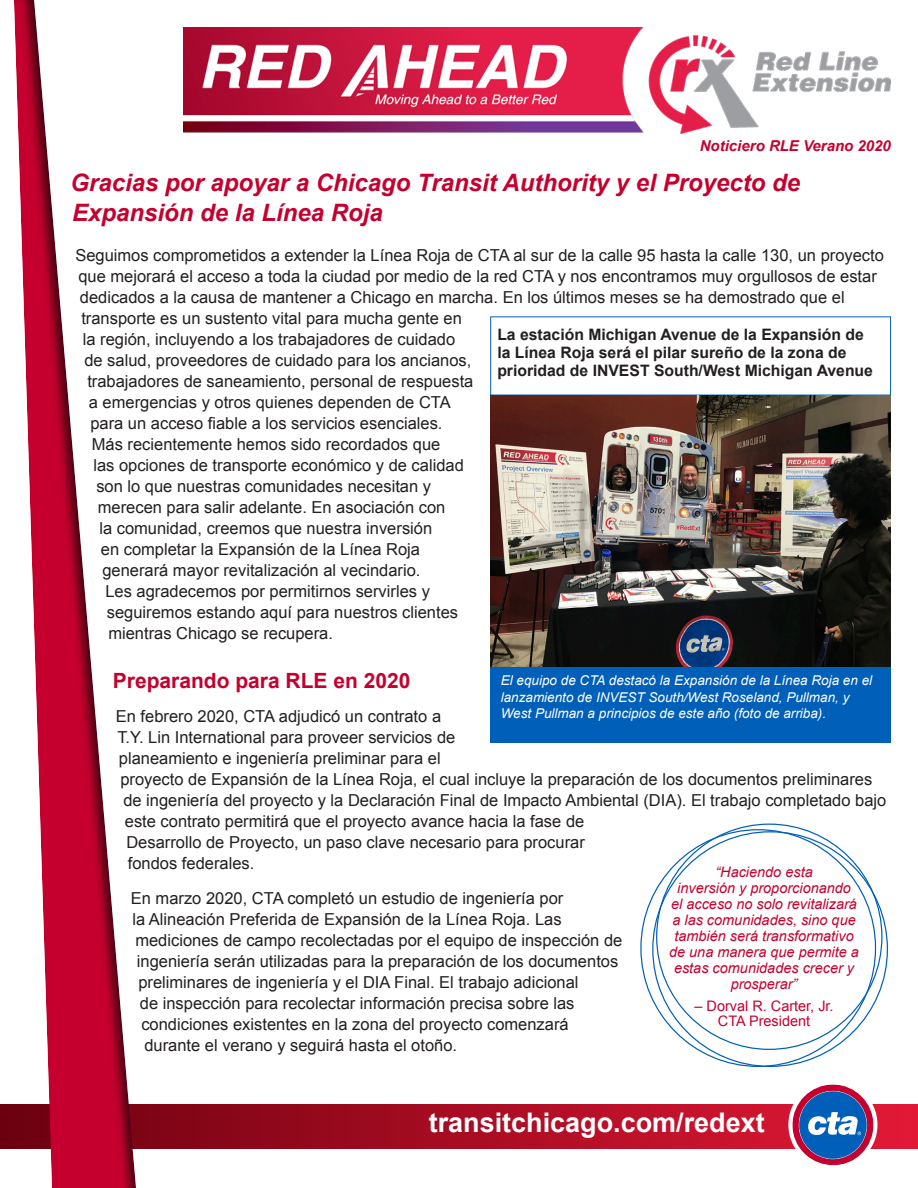
<style>
.page{position:relative;width:918px;height:1188px;background:#fff}
.page>*{position:absolute;margin:0;border:0;box-sizing:border-box;transform-origin:0 0}
.t1{font:700 27px "Arial";color:#fff}
.t2{font:italic 700 24px/30px "Arial";color:#c5002e}
.t3{font:700 21px "Arial";color:#c5002e}
.t4{font:16.5px "Arial";color:#231f20}
.t5{font:700 15.75px/18px "Arial";color:#231f20}
.t6{font:italic 700 15px "Arial";color:#c5002e}
.t7{font:italic 14.4px/15.9px "Arial";color:#c5002e;text-align:center}
.t8{font:14.4px "Arial";color:#c5002e}
.t9{font:italic 13.5px/16.5px "Arial";color:#fff}
</style>
<div class="page">
<svg style="left:0;top:1105px;width:918px;height:43px;background:#a90c23"></svg>
<img style="left:183px;top:27px;width:708px;height:106px">
<div style="left:13px;top:0;width:126px;height:1188px;background:#231f20;opacity:.75"></div>
<div style="left:788px;top:1080px;width:90px;height:89px;background:#fff;border-radius:50%"></div>
<svg style="left:792px;top:1084px;width:82px;height:81px"></svg>
<div style="left:490px;top:666px;width:401px;height:76px;background:#005fb9"></div>
<img style="left:490px;top:395px;width:401px;height:271px">
<p class="t6" style="left:700px;top:138px;width:193px">Noticiero RLE Verano 2020</p>
<p class="t2" style="left:70px;top:167px;width:731px">Gracias por apoyar a Chicago Transit Authority y el Proyecto de<br>Expansión de la Línea Roja</p>
<p class="t4" style="left:75px;top:246px;width:810px">Seguimos comprometidos a extender la Línea Roja de CTA al sur de la calle 95 hasta la calle 130, un proyecto</p>
<p class="t4" style="left:78px;top:267px;width:800px">que mejorará el acceso a toda la ciudad por medio de la red CTA y nos encontramos muy orgullosos de estar</p>
<p class="t4" style="left:80px;top:288px;width:766px">dedicados a la causa de mantener a Chicago en marcha. En los últimos meses se ha demostrado que el</p>
<p class="t4" style="left:81px;top:309px;width:382px">transporte es un sustento vital para mucha gente en</p>
<p class="t4" style="left:83px;top:330px;width:374px">la región, incluyendo a los trabajadores de cuidado</p>
<p class="t4" style="left:84px;top:351px;width:389px">de salud, proveedores de cuidado para los ancianos,</p>
<p class="t4" style="left:87px;top:372px;width:388px">trabajadores de saneamiento, personal de respuesta</p>
<p class="t4" style="left:89px;top:393px;width:364px">a emergencias y otros quienes dependen de CTA</p>
<p class="t4" style="left:90px;top:414px;width:354px">para un acceso fiable a los servicios esenciales.</p>
<p class="t4" style="left:92px;top:435px;width:350px">Más recientemente hemos sido recordados que</p>
<p class="t4" style="left:93px;top:456px;width:372px">las opciones de transporte económico y de calidad</p>
<p class="t4" style="left:96px;top:477px;width:336px">son lo que nuestras comunidades necesitan y</p>
<p class="t4" style="left:98px;top:498px;width:349px">merecen para salir adelante. En asociación con</p>
<p class="t4" style="left:99px;top:519px;width:334px">la comunidad, creemos que nuestra inversión</p>
<p class="t4" style="left:101px;top:540px;width:321px">en completar la Expansión de la Línea Roja</p>
<p class="t4" style="left:102px;top:561px;width:320px">generará mayor revitalización al vecindario.</p>
<p class="t4" style="left:105px;top:582px;width:326px">Les agradecemos por permitirnos servirles y</p>
<p class="t4" style="left:107px;top:603px;width:353px">seguiremos estando aquí para nuestros clientes</p>
<p class="t4" style="left:108px;top:624px;width:226px">mientras Chicago se recupera.</p>
<p class="t3" style="left:113px;top:668px;width:299px">Preparando para RLE en 2020</p>
<p class="t4" style="left:116px;top:707px;width:327px">En febrero 2020, CTA adjudicó un contrato a</p>
<p class="t4" style="left:117px;top:728px;width:340px">T.Y. Lin International para proveer servicios de</p>
<p class="t4" style="left:119px;top:749px;width:323px">planeamiento e ingeniería preliminar para el</p>
<p class="t4" style="left:120px;top:770px;width:754px">proyecto de Expansión de la Línea Roja, el cual incluye la preparación de los documentos preliminares</p>
<p class="t4" style="left:123px;top:791px;width:765px">de ingeniería del proyecto y la Declaración Final de Impacto Ambiental (DIA). El trabajo completado bajo</p>
<p class="t4" style="left:125px;top:812px;width:461px">este contrato permitirá que el proyecto avance hacia la fase de</p>
<p class="t4" style="left:126px;top:833px;width:460px">Desarrollo de Proyecto, un paso clave necesario para procurar</p>
<p class="t4" style="left:128px;top:854px;width:128px">fondos federales.</p>
<p class="t4" style="left:131px;top:888px;width:434px">En marzo 2020, CTA completó un estudio de ingeniería por</p>
<p class="t4" style="left:132px;top:909px;width:431px">la Alineación Preferida de Expansión de la Línea Roja. Las</p>
<p class="t4" style="left:135px;top:930px;width:488px">mediciones de campo recolectadas por el equipo de inspección de</p>
<p class="t4" style="left:137px;top:951px;width:483px">ingeniería serán utilizadas para la preparación de los documentos</p>
<p class="t4" style="left:138px;top:972px;width:442px">preliminares de ingeniería y el DIA Final. El trabajo adicional</p>
<p class="t4" style="left:140px;top:993px;width:436px">de inspección para recolectar información precisa sobre las</p>
<p class="t4" style="left:141px;top:1014px;width:429px">condiciones existentes en la zona del proyecto comenzará</p>
<p class="t4" style="left:144px;top:1035px;width:314px">durante el verano y seguirá hasta el otoño.</p>
<p class="t5" style="left:497px;top:325px;width:377px">La estación Michigan Avenue de la Expansión de la Línea Roja será el pilar sureño de la zona de prioridad de INVEST South/West Michigan Avenue</p>
<p class="t9" style="left:501px;top:672px;width:373px">El equipo de CTA destacó la Expansión de la Línea Roja en el</p>
<p class="t9" style="left:501px;top:689px;width:350px">lanzamiento de INVEST South/West Roseland, Pullman, y<br>West Pullman a principios de este año (foto de arriba).</p>
<p class="t7" style="left:715px;top:864px;width:99px">“Haciendo esta</p>
<p class="t7" style="left:669px;top:880px;width:191px">inversión y proporcionando<br>el acceso no solo revitalizará a las comunidades, sino que también será transformativo de una manera que permite a estas comunidades crecer y prosperar”</p>
<p class="t8" style="left:695px;top:998px;width:141px">– Dorval R. Carter, Jr.</p>
<p class="t8" style="left:718px;top:1013px;width:94px">CTA President</p>
<p class="t1" style="left:429px;top:1108px;width:338px">transitchicago.com/redext</p>
</div>
